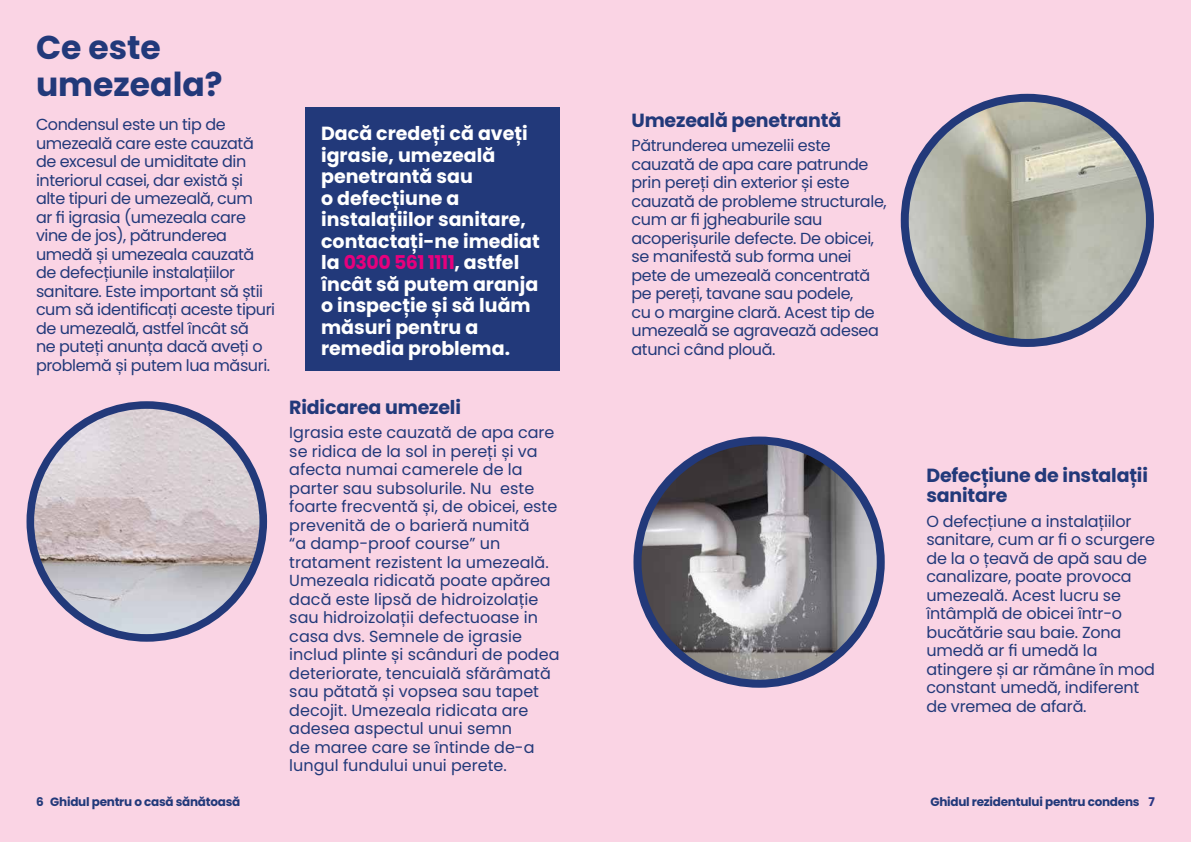
<style>
.page{position:relative;width:1191px;height:842px;background:#fad4e4}
.page>*{position:absolute;margin:0;border:0;box-sizing:border-box;transform-origin:0 0}
.t1{font:700 33px/37px "Poppins";color:#22397a}
.t2{font:700 19px/21.5px "Poppins";color:#fff}
.t3{font:700 19px/20.5px "Poppins";letter-spacing:-.01em;color:#22397a}
.t4{font:16px/18.5px "Poppins";letter-spacing:-.01em;color:#22397a}
.t5{font:700 12px "Poppins";letter-spacing:-.02em;color:#22397a}
.s1{color:#e6007d}
.s2{color:#283583}
</style>
<div class="page">
<div style="left:305px;top:107px;width:254px;height:264px;background:#22397a"></div>
<img style="left:30px;top:405px;width:233px;height:233px;border-radius:116px">
<div style="left:27px;top:401px;width:240px;height:241px;border:8px solid #22397a;border-radius:50%"></div>
<img style="left:637px;top:440px;width:243px;height:244px;border-radius:122px">
<div style="left:633px;top:436px;width:251px;height:252px;border:8px solid #22397a;border-radius:50%"></div>
<img style="left:904px;top:98px;width:246px;height:245px;border-radius:123px">
<div style="left:900px;top:94px;width:254px;height:253px;border:8px solid #22397a;border-radius:50%"></div>
<h1 class="t1" style="left:36px;top:29px;width:188px">Ce este umezeala?</h1>
<p class="t4" style="left:36px;top:116px;width:241px">Condensul este un tip de umezeală care este cauzată de excesul de umiditate din interiorul casei, dar există și alte tipuri de umezeală, cum<br>ar fi igrasia (umezeala care vine de jos), pătrunderea umedă și umezeala cauzată de defecțiunile instalațiilor sanitare. Este important să știi cum să identificați aceste tipuri de umezeală, astfel încât să<br>ne puteți anunța dacă aveți o problemă și putem lua măsuri.</p>
<p class="t2" style="left:321px;top:123px;width:220px">Dacă credeți că aveți igrasie, umezeală penetrantă sau<br>o defecțiune a instalațiilor sanitare, contactați-ne imediat la <span class="s1">0300 561 1111</span>, astfel încât să putem aranja o inspecție și să luăm măsuri pentru a remedia problema.</p>
<p class="t3" style="left:289px;top:397px;width:173px">Ridicarea umezeli</p>
<p class="t4" style="left:289px;top:423px;width:272px">Igrasia este cauzată de apa care se ridica de la sol in pereți și va afecta numai camerele de la parter sau subsolurile. Nu este foarte frecventă și, de obicei, este prevenită de o barieră numită<br>“a damp-proof course” un tratament rezistent la umezeală.<br>Umezeala ridicată poate apărea dacă este lipsă de hidroizolație sau hidroizolații defectuoase in casa dvs. Semnele de igrasie includ plinte și scânduri de podea deteriorate, tencuială sfărâmată sau pătată și vopsea sau tapet decojit. Umezeala ridicata are adesea aspectul unui semn<br>de maree care se întinde de-a lungul fundului unui perete.</p>
<p class="t3" style="left:631px;top:110px;width:211px">Umezeală penetrantă</p>
<p class="t4" style="left:631px;top:136px;width:257px">Pătrunderea umezelii este cauzată de apa care patrunde prin pereți din exterior și este cauzată de probleme structurale, cum ar fi jgheaburile sau acoperișurile defecte. De obicei, se manifestă sub forma unei pete de umezeală concentrată pe pereți, tavane sau podele,<br>cu o margine clară. Acest tip de umezeală se agravează adesea atunci când plouă.</p>
<p class="t3" style="left:926px;top:465px;width:223px">Defecțiune de instalații sanitare</p>
<p class="t4" style="left:926px;top:512px;width:230px">O defecțiune a instalațiilor sanitare, cum ar fi o scurgere de la o țeavă de apă sau de canalizare, poate provoca umezeală. Acest lucru se întâmplă de obicei într-o bucătărie sau baie. Zona umedă ar fi umedă la atingere și ar rămâne în mod constant umedă, indiferent de vremea de afară.</p>
<p class="t5" style="left:36px;top:795px;width:206px">6 Ghidul pentru o casă sănătoasă</p>
<p class="t5" style="left:930px;top:795px;width:226px">Ghidul rezidentului pentru condens <span class="s2">7</span></p>
</div>
